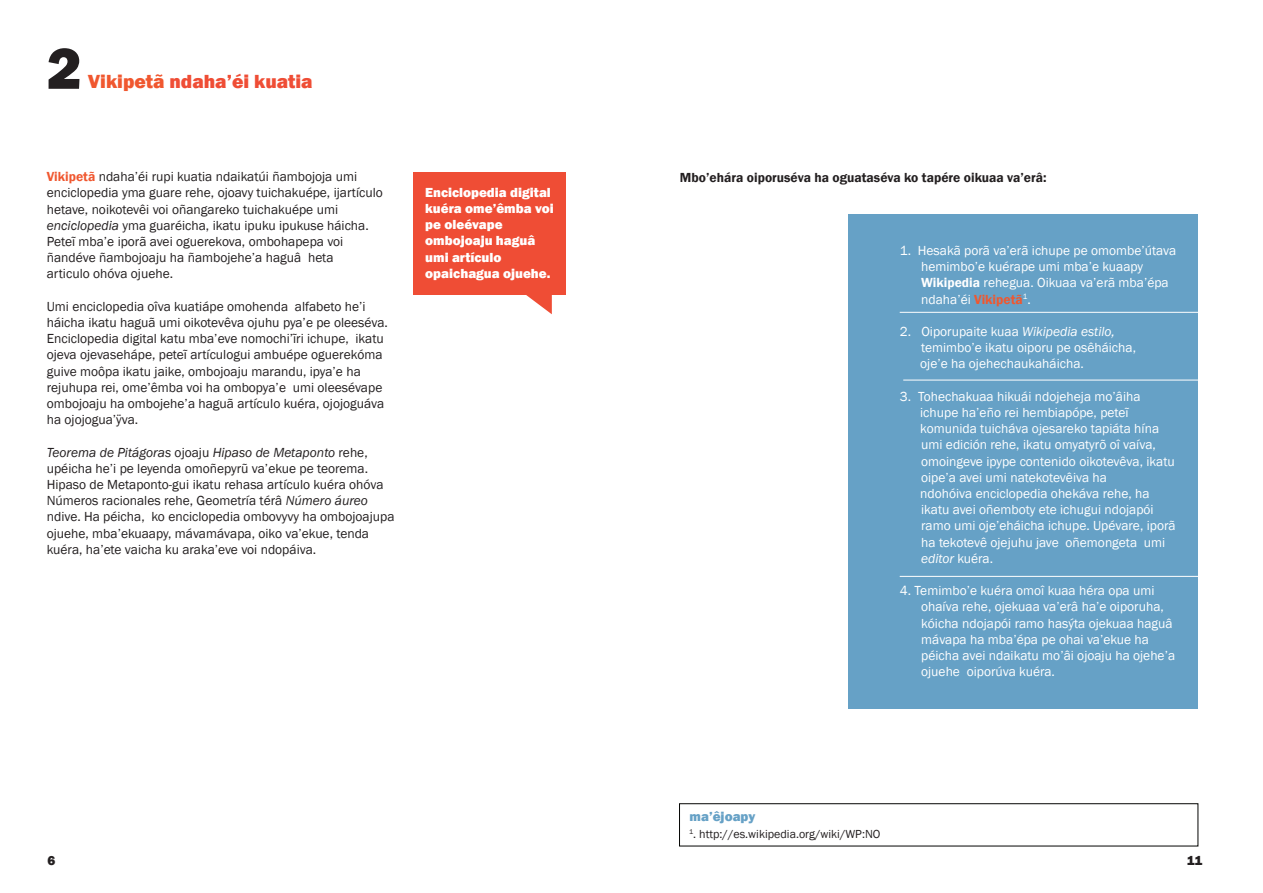
<style>
.page{position:relative;width:1263px;height:893px;background:#fff}
.page>*{position:absolute;margin:0;border:0;box-sizing:border-box;transform-origin:0 0}
.t1{font:800 60px "Franklin Gothic";color:#231f20}
.t2{font:800 19.5px "Franklin Gothic";color:#ef4d35}
.t3{font:13.5px/16.2px "Franklin Gothic";color:#231f20}
.t4{font:13.5px/16.2px "Franklin Gothic";color:#fff}
.t5{font:800 13.5px/16.2px "Franklin Gothic";color:#fff}
.t6{font:600 13.5px "Franklin Gothic";color:#231f20}
.t7{font:800 13.5px "Franklin Gothic";color:#66a1c6}
.t8{font:800 13.5px "Franklin Gothic";color:#231f20}
.t9{font:12px "Franklin Gothic";color:#231f20}
.s1{color:#f0572f}
.s2{font-weight:600;color:#f0572f}
.s3{font-style:italic}
.s4{font-weight:600}
</style>
<div class="page">
<div style="left:414px;top:172px;width:152px;height:122px;background:#ef4d35"></div>
<svg style="left:522px;top:294px;width:30px;height:20px"></svg>
<div style="left:849px;top:214px;width:349px;height:494px;background:#66a1c6"></div>
<div style="left:679px;top:803px;width:519px;height:43px;border:1px solid #040503"></div>
<hr style="left:900px;top:576px;width:338px;height:1px;background:#fff">
<hr style="left:903px;top:380px;width:338px;height:1px;background:#fff">
<hr style="left:900px;top:312px;width:338px;height:1px;background:#fff">
<h1 class="t1" style="left:47px;top:30px;width:37px">2</h1>
<h2 class="t2" style="left:88px;top:69px;width:226px"><span class="s1">Vikipetã</span> ndaha’éi kuatia</h2>
<p class="t3" style="left:47px;top:169px;width:338px"><span class="s2">Vikipetã</span> ndaha’éi rupi kuatia ndaikatúi ñambojoja umi enciclopedia yma guare rehe, ojoavy tuichakuépe, ijartículo hetave, noikotevêi voi oñangareko tuichakuépe umi <span class="s3">enciclopedia</span> yma guaréicha, ikatu ipuku ipukuse háicha.<br>Peteĩ mba’e iporã avei oguerekova, ombohapepa voi ñandéve ñambojoaju ha ñambojehe’a haguâ heta<br>articulo ohóva ojuehe.</p>
<p class="t3" style="left:47px;top:299px;width:343px">Umi enciclopedia oîva kuatiápe omohenda alfabeto he’i háicha ikatu haguã umi oikotevêva ojuhu pya’e pe oleeséva.<br>Enciclopedia digital katu mba’eve nomochi’ĩri ichupe, ikatu ojeva ojevasehápe, peteĩ artículogui ambuépe oguerekóma guive moôpa ikatu jaike, ombojoaju marandu, ipya’e ha rejuhupa rei, ome’êmba voi ha ombopya’e umi oleesévape ombojoaju ha ombojehe’a haguã artículo kuéra, ojojoguáva ha ojojogua’ÿva.</p>
<p class="t3" style="left:47px;top:444px;width:349px"><span class="s3">Teorema de Pitágoras</span> ojoaju <span class="s3">Hipaso de Metaponto</span> rehe, upéicha he’i pe leyenda omoñepyrũ va’ekue pe teorema.<br>Hipaso de Metaponto-gui ikatu rehasa artículo kuéra ohóva Números racionales rehe, Geometría térâ <span class="s3">Número áureo </span>ndive. Ha péicha, ko enciclopedia ombovyvy ha ombojoajupa ojuehe, mba’ekuaapy, mávamávapa, oiko va’ekue, tenda kuéra, ha’ete vaicha ku araka’eve voi ndopáiva.</p>
<p class="t5" style="left:425px;top:184px;width:130px">Enciclopedia digital kuéra ome’êmba voi pe oleévape ombojoaju haguâ umi artículo opaichagua ojuehe.</p>
<p class="t6" style="left:680px;top:169px;width:368px">Mbo’ehára oiporuséva ha oguataséva ko tapére oikuaa va’erâ:</p>
<p class="t4" style="left:921px;top:243px;width:256px;text-indent:-21px">1. Hesakã porã va’erã ichupe pe omombe’útava hemimbo’e kuérape umi mba’e kuaapy <span class="s4">Wikipedia</span> rehegua. Oikuaa va’erã mba’épa ndaha’éi <span class="s2">Vikipetã</span><sup>1</sup>.</p>
<p class="t4" style="left:920px;top:324px;width:217px;text-indent:-20px">2. Oiporupaite kuaa <span class="s3">Wikipedia estilo, </span>temimbo’e ikatu oiporu pe osêháicha, oje’e ha ojehechaukaháicha.</p>
<p class="t4" style="left:920px;top:388px;width:257px;text-indent:-20px">3. Tohechakuaa hikuái ndojeheja mo’âiha ichupe ha’eño rei hembiapópe, peteĩ komunida tuicháva ojesareko tapiáta hína umi edición rehe, ikatu omyatyrõ oî vaíva, omoingeve ipype contenido oikotevêva, ikatu oipe’a avei umi natekotevêiva ha<br>ndohóiva enciclopedia ohekáva rehe, ha ikatu avei oñemboty ete ichugui ndojapói ramo umi oje’eháicha ichupe. Upévare, iporã ha tekotevê ojejuhu jave oñemongeta umi <span class="s3">editor</span> kuéra.</p>
<p class="t4" style="left:921px;top:583px;width:255px;text-indent:-21px">4. Temimbo’e kuéra omoî kuaa héra opa umi ohaíva rehe, ojekuaa va’erâ ha’e oiporuha, kóicha ndojapói ramo hasýta ojekuaa haguâ mávapa ha mba’épa pe ohai va’ekue ha péicha avei ndaikatu mo’âi ojoaju ha ojehe’a ojuehe oiporúva kuéra.</p>
<p class="t7" style="left:689px;top:807px;width:67px">ma’êjoapy</p>
<p class="t9" style="left:689px;top:826px;width:193px"><sup>1</sup>. http://es.wikipedia.org/wiki/WP:NO</p>
<p class="t8" style="left:47px;top:851px;width:9px">6</p>
<p class="t8" style="left:1187px;top:851px;width:17px">11</p>
</div>
